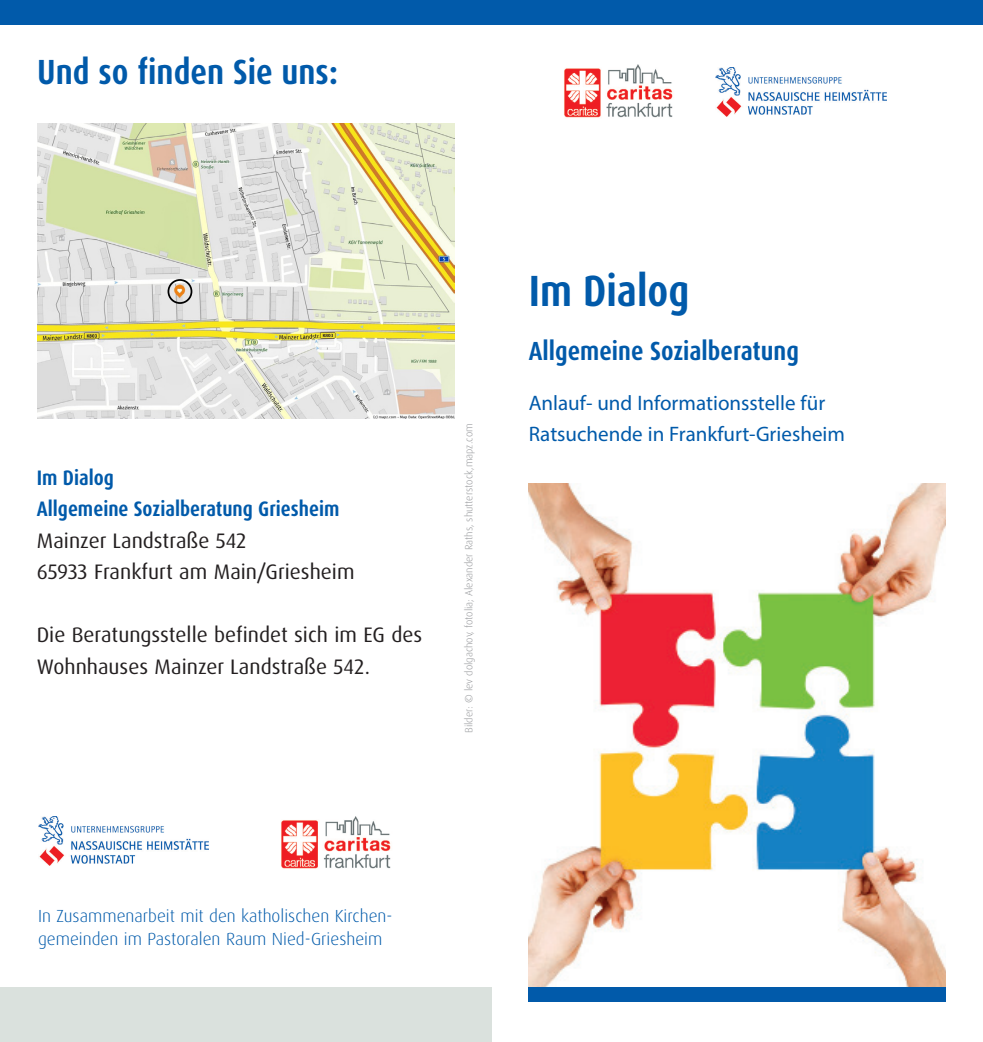
<style>
.page{position:relative;width:983px;height:1042px;background:#fff}
.page>*{position:absolute;margin:0;border:0;box-sizing:border-box;transform-origin:0 0}
.Body{font:700 condensed 43.75px "Dax OT";color:#015aaa}
.Body-2{font:700 condensed 35px "Dax OT";color:#015aaa}
.Body-3{font:700 condensed 26.25px "Dax OT";color:#015aaa}
.Body-4{font:21px/31.5px "Dax OT";color:#231f20}
.Body-5{font:21px/31.5px "Myriad Pro";color:#015aaa}
.Body-6{font:700 condensed 21px/31.5px "Dax OT";color:#015aaa}
.Body-7{font:300 17.5px/22.8px "Dax OT";color:#015aaa}
.Body-8{font:300 10.5px "Dax OT";color:#939598}
</style>
<div class="page">
<img style="left:528px;top:483px;width:417px;height:504px">
<div style="left:0;top:987px;width:491px;height:55px;background:#dae1dd"></div>
<img style="left:38px;top:817px;width:171px;height:49px">
<div style="left:528px;top:987px;width:417px;height:15px;background:#015aaa"></div>
<div style="left:0;top:0;width:982px;height:25px;background:#015aaa"></div>
<img style="left:37px;top:124px;width:417px;height:295px">
<img style="left:715px;top:68px;width:171px;height:49px">
<img style="left:564px;top:64px;width:109px;height:54px">
<img style="left:281px;top:816px;width:110px;height:53px">
<div style="left:167px;top:279px;width:25px;height:25px;border:2px solid #000;border-radius:50%"></div>
<p class="Body-2" style="left:37px;top:49px;width:302px">Und so finden Sie uns:</p>
<p class="Body-6" style="left:37px;top:462px;width:304px">Im Dialog<br>Allgemeine Sozialberatung Griesheim</p>
<p class="Body-4" style="left:37px;top:525px;width:211px">Mainzer Landstraße 542</p>
<p class="Body-4" style="left:37px;top:556px;width:319px">65933 Frankfurt am Main/Griesheim</p>
<p class="Body-4" style="left:37px;top:619px;width:387px">Die Beratungsstelle befindet sich im EG des<br>Wohnhauses Mainzer Landstraße 542.</p>
<p class="Body-8" style="left:462px;top:733px;width:311px;rotate:-90deg">Bilder: © lev dolgachov, fotolia; Alexander Raths, shutterstock,mapz.com</p>
<p class="Body" style="left:528px;top:263px;width:162px">Im Dialog</p>
<p class="Body-3" style="left:528px;top:334px;width:272px">Allgemeine Sozialberatung</p>
<p class="Body-5" style="left:528px;top:386px;width:317px">Anlauf- und Informationsstelle für<br>Ratsuchende in Frankfurt-Griesheim</p>
<p class="Body-7" style="left:38px;top:905px;width:356px">In Zusammenarbeit mit den katholischen Kirchen&shy;gemeinden im Pastoralen Raum Nied-Griesheim</p>
</div>
